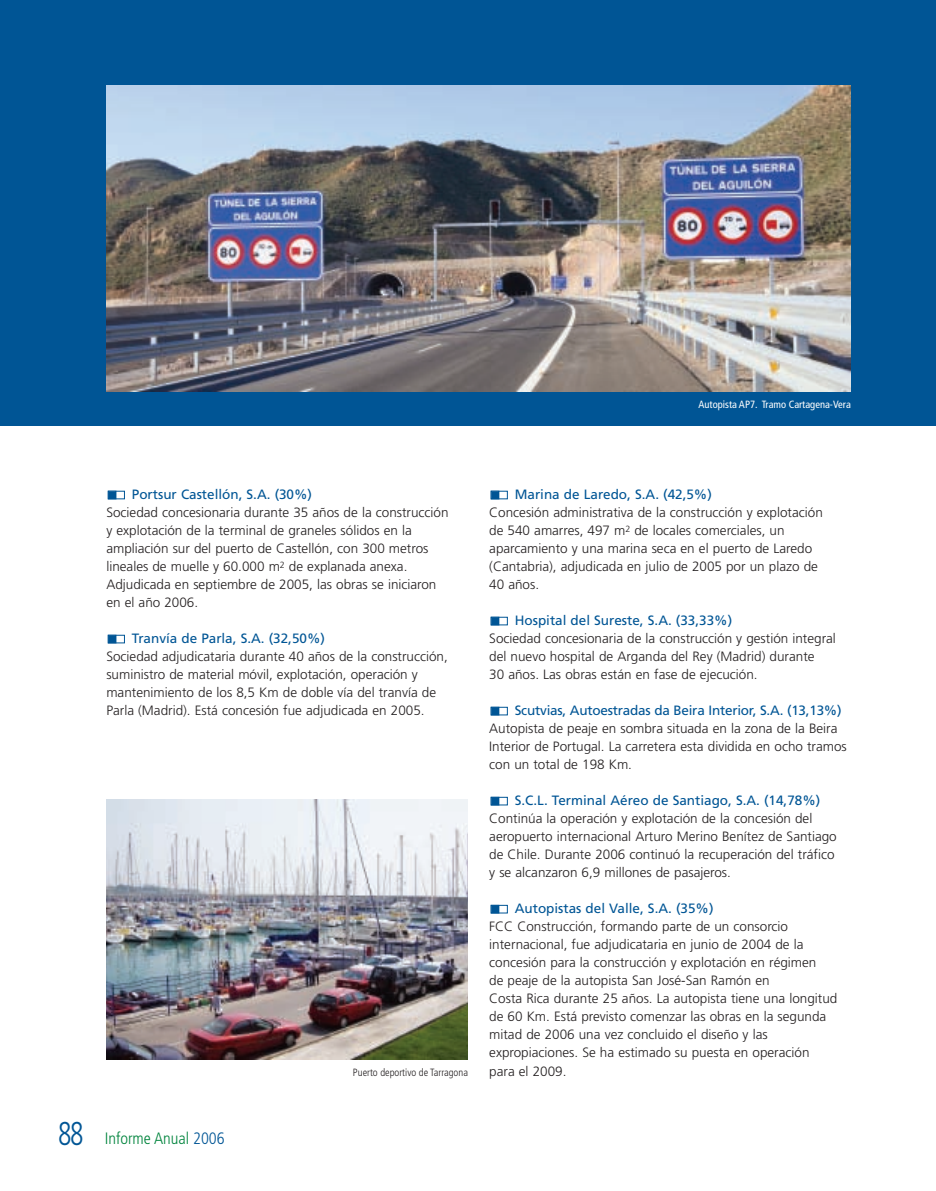
<style>
.page{position:relative;width:936px;height:1191px;background:#fff}
.page>*{position:absolute;margin:0;border:0;box-sizing:border-box;transform-origin:0 0}
.t1{font:300 condensed 16.5px "Frutiger LT";color:#00843d}
.t2{font:300 13.5px/18px "Frutiger LT";color:#231f20}
.t3{font:13.5px "Frutiger LT";color:#005595}
.t4{font:condensed 10.5px "Frutiger LT";color:#fff}
.t5{font:300 condensed 10.5px "Frutiger LT";color:#231f20}
.s1{font-size:33px;color:#005595}
.s2{color:#005595}
</style>
<div class="page">
<div style="left:0;top:0;width:935px;height:425px;background:#005595"></div>
<img style="left:106px;top:85px;width:744px;height:306px">
<div style="left:108px;top:491px;width:17px;height:8px;border:1px solid #005595"></div>
<div style="left:109px;top:491px;width:6px;height:7px;background:#005595"></div>
<div style="left:108px;top:491px;width:8px;height:8px;border:1px solid #005595"></div>
<div style="left:108px;top:635px;width:17px;height:8px;border:1px solid #005595"></div>
<div style="left:109px;top:635px;width:6px;height:7px;background:#005595"></div>
<div style="left:108px;top:635px;width:8px;height:8px;border:1px solid #005595"></div>
<div style="left:491px;top:491px;width:7px;height:7px;background:#005595"></div>
<div style="left:490px;top:491px;width:9px;height:8px;border:1px solid #005595"></div>
<div style="left:490px;top:707px;width:17px;height:8px;border:1px solid #005595"></div>
<div style="left:491px;top:707px;width:7px;height:7px;background:#005595"></div>
<div style="left:490px;top:707px;width:9px;height:8px;border:1px solid #005595"></div>
<div style="left:491px;top:617px;width:7px;height:7px;background:#005595"></div>
<div style="left:490px;top:617px;width:9px;height:8px;border:1px solid #005595"></div>
<div style="left:490px;top:797px;width:17px;height:8px;border:1px solid #005595"></div>
<div style="left:491px;top:797px;width:7px;height:7px;background:#005595"></div>
<div style="left:490px;top:797px;width:9px;height:8px;border:1px solid #005595"></div>
<div style="left:490px;top:905px;width:17px;height:8px;border:1px solid #005595"></div>
<div style="left:491px;top:905px;width:7px;height:7px;background:#005595"></div>
<div style="left:490px;top:905px;width:9px;height:8px;border:1px solid #005595"></div>
<img style="left:106px;top:799px;width:362px;height:260px">
<p class="t4" style="left:698px;top:400px;width:154px">Autopista AP7. Tramo Cartagena-Vera</p>
<p class="t3" style="left:132px;top:489px;width:182px">Portsur Castellón, S.A. (30%)</p>
<p class="t2" style="left:106px;top:504px;width:344px">Sociedad concesionaria durante 35 años de la construcción y explotación de la terminal de graneles sólidos en la ampliación sur del puerto de Castellón, con 300 metros lineales de muelle y 60.000 m<sup>2</sup> de explanada anexa.<br>Adjudicada en septiembre de 2005, las obras se iniciaron en el año 2006.</p>
<p class="t3" style="left:132px;top:633px;width:195px">Tranvía de Parla, S.A. (32,50%)</p>
<p class="t2" style="left:106px;top:648px;width:343px">Sociedad adjudicataria durante 40 años de la construcción, suministro de material móvil, explotación, operación y mantenimiento de los 8,5 Km de doble vía del tranvía de Parla (Madrid). Está concesión fue adjudicada en 2005.</p>
<p class="t1" style="left:58px;top:1131px;width:168px"><span class="s1">88</span> Informe Anual <span class="s2">2006</span></p>
<p class="t5" style="left:353px;top:1068px;width:116px">Puerto deportivo de Tarragona</p>
<p class="t3" style="left:514px;top:489px;width:199px">Marina de Laredo, S.A. (42,5%)</p>
<p class="t2" style="left:489px;top:504px;width:335px">Concesión administrativa de la construcción y explotación de 540 amarres, 497 m<sup>2</sup> de locales comerciales, un aparcamiento y una marina seca en el puerto de Laredo (Cantabria), adjudicada en julio de 2005 por un plazo de 40 años.</p>
<p class="t3" style="left:514px;top:615px;width:219px">Hospital del Sureste, S.A. (33,33%)</p>
<p class="t2" style="left:489px;top:630px;width:348px">Sociedad concesionaria de la construcción y gestión integral del nuevo hospital de Arganda del Rey (Madrid) durante<br>30 años. Las obras están en fase de ejecución.</p>
<p class="t3" style="left:514px;top:705px;width:328px">Scutvias, Autoestradas da Beira Interior, S.A. (13,13%)</p>
<p class="t2" style="left:489px;top:720px;width:359px">Autopista de peaje en sombra situada en la zona de la Beira<br>Interior de Portugal. La carretera esta dividida en ocho tramos con un total de 198 Km.</p>
<p class="t3" style="left:514px;top:795px;width:307px">S.C.L. Terminal Aéreo de Santiago, S.A. (14,78%)</p>
<p class="t2" style="left:489px;top:810px;width:349px">Continúa la operación y explotación de la concesión del aeropuerto internacional Arturo Merino Benítez de Santiago de Chile. Durante 2006 continuó la recuperación del tráfico y se alcanzaron 6,9 millones de pasajeros.</p>
<p class="t3" style="left:514px;top:903px;width:200px">Autopistas del Valle, S.A. (35%)</p>
<p class="t2" style="left:489px;top:918px;width:349px">FCC Construcción, formando parte de un consorcio internacional, fue adjudicataria en junio de 2004 de la concesión para la construcción y explotación en régimen<br>de peaje de la autopista San José-San Ramón en<br>Costa Rica durante 25 años. La autopista tiene una longitud de 60 Km. Está previsto comenzar las obras en la segunda mitad de 2006 una vez concluido el diseño y las expropiaciones. Se ha estimado su puesta en operación para el 2009.</p>
</div>
